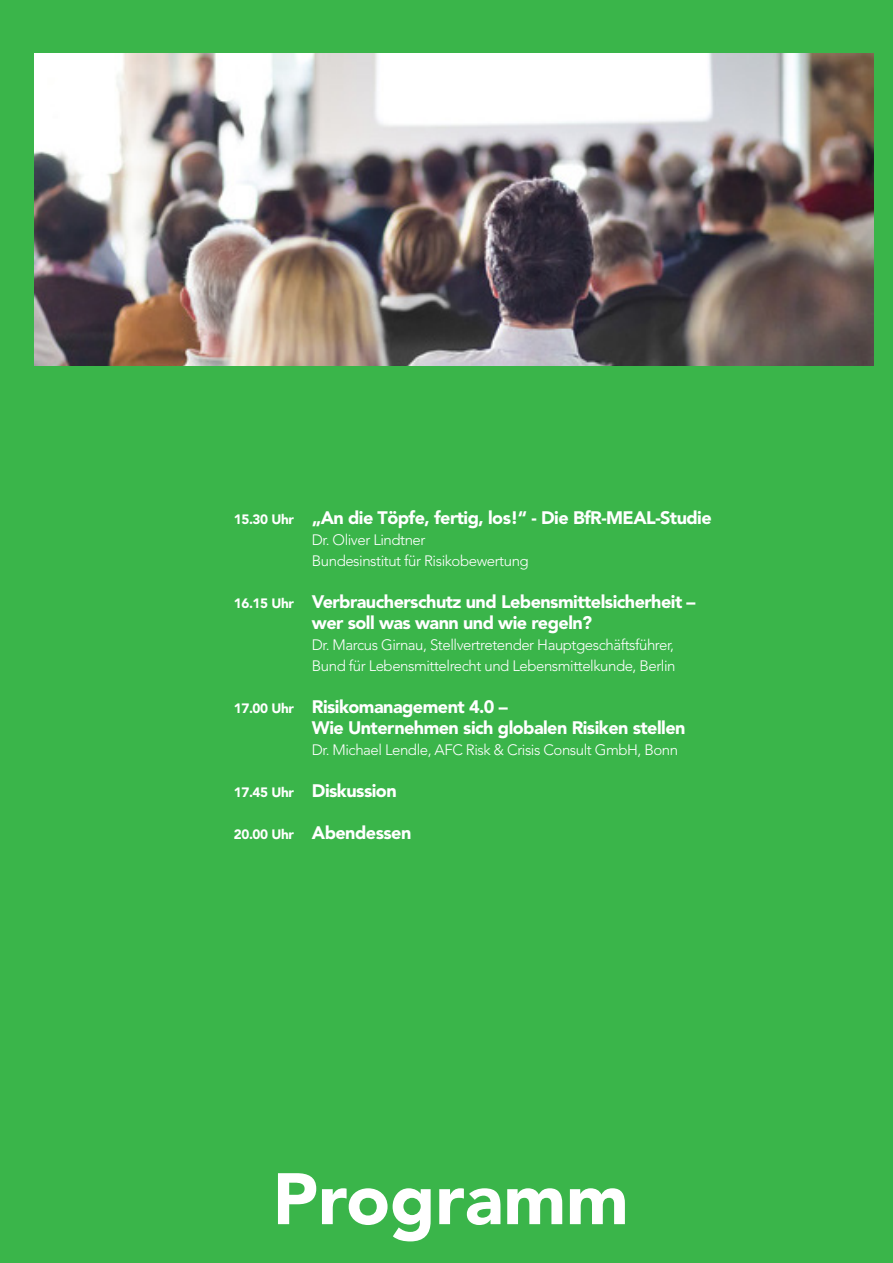
<style>
.page{position:relative;width:893px;height:1263px;background:#3ab54a}
.page>*{position:absolute;margin:0;border:0;box-sizing:border-box;transform-origin:0 0}
.t1{font:900 72px "Avenir";color:#fff}
.t2{font:900 18px/21px "Avenir";letter-spacing:-.03em;color:#fff}
.t3{font:300 15px/21px "Avenir";letter-spacing:-.03em;color:#fff}
.s1{font-size:13.5px}
</style>
<div class="page">
<img style="left:34px;top:54px;width:840px;height:312px">
<p class="t2" style="left:234px;top:507px;width:479px"><span class="s1">15.30 Uhr</span> „An die Töpfe, fertig, los!“ - Die BfR-MEAL-Studie</p>
<p class="t3" style="left:312px;top:529px;width:218px">Dr. Oliver Lindtner<br>Bundesinstitut für Risikobewertung</p>
<p class="t2" style="left:312px;top:591px;width:385px;text-indent:-78px"><span class="s1">16.15 Uhr</span> Verbraucherschutz und Lebensmittelsicherheit – wer soll was wann und wie regeln?</p>
<p class="t3" style="left:312px;top:634px;width:365px">Dr. Marcus Girnau, Stellvertretender Hauptgeschäftsführer,<br>Bund für Lebensmittelrecht und Lebensmittelkunde, Berlin</p>
<p class="t2" style="left:312px;top:696px;width:375px;text-indent:-78px"><span class="s1">17.00 Uhr</span> Risikomanagement 4.0 –<br>Wie Unternehmen sich globalen Risiken stellen</p>
<p class="t3" style="left:312px;top:739px;width:368px">Dr. Michael Lendle, AFC Risk &amp; Crisis Consult GmbH, Bonn</p>
<p class="t2" style="left:234px;top:780px;width:164px"><span class="s1">17.45 Uhr</span> Diskussion</p>
<p class="t2" style="left:234px;top:822px;width:179px"><span class="s1">20.00 Uhr</span> Abendessen</p>
<h1 class="t1" style="left:273px;top:1155px;width:357px">Programm</h1>
</div>
